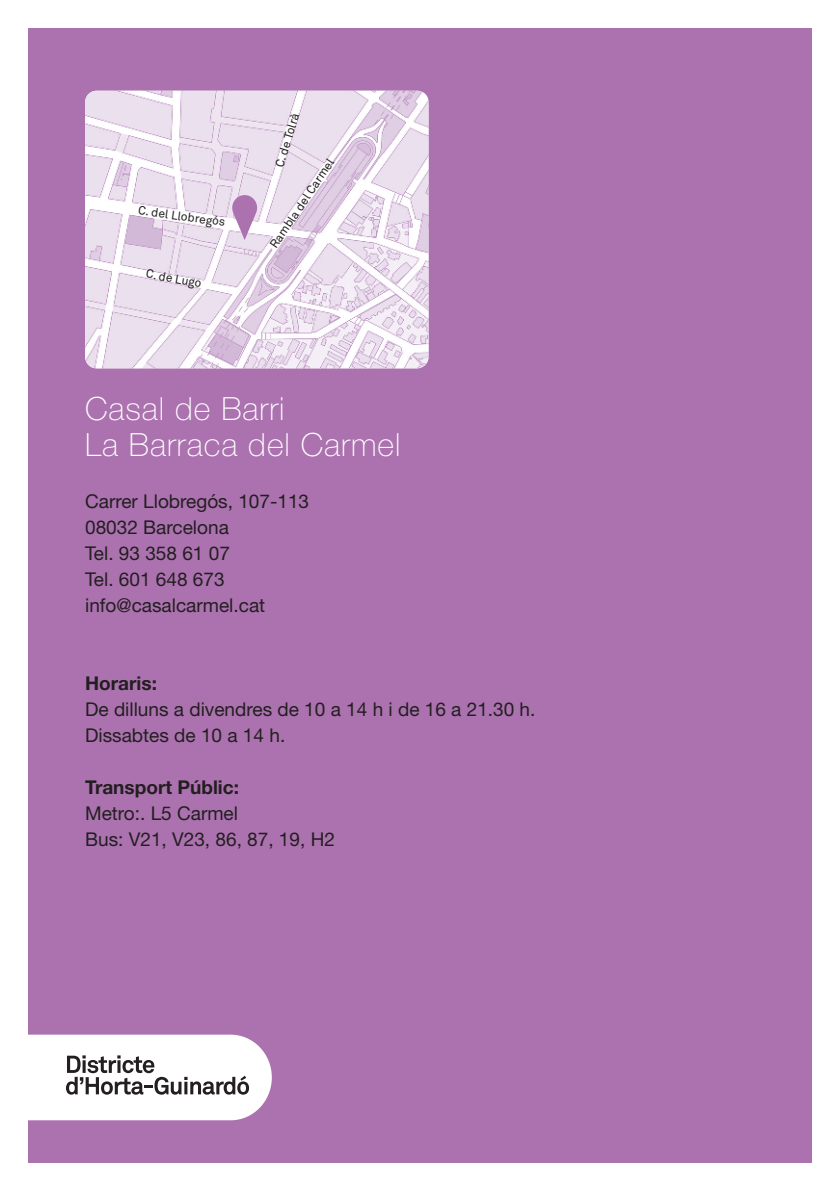
<style>
.page{position:relative;width:840px;height:1191px;background:#fff}
.page>*{position:absolute;margin:0;border:0;box-sizing:border-box;transform-origin:0 0}
.t1{font:100 32px/36px "Helvetica Neue";letter-spacing:.03em;color:#fff}
.t2{font:19px/26px "Helvetica Neue";color:#231f20}
.t3{font:700 19px "Helvetica Neue";color:#231f20}
.t4{font:12px "Akkurat";color:#231f20}
</style>
<div class="page">
<div style="left:28px;top:28px;width:783px;height:1134px;background:#ab72af"></div>
<svg style="left:28px;top:1034px;width:244px;height:86px;background:#e5e3e5"></svg>
<img style="left:85px;top:91px;width:343px;height:277px">
<svg style="left:232px;top:195px;width:25px;height:45px"></svg>
<p class="t4" style="left:139px;top:203px;width:89px;rotate:8deg">C. del Llobregós</p>
<p class="t4" style="left:147px;top:266px;width:58px;rotate:10deg">C. de Lugo</p>
<p class="t4" style="left:272px;top:165px;width:58px;rotate:-73deg">C. de Tolrà</p>
<p class="t4" style="left:266px;top:243px;width:106px;rotate:-56deg">Rambla del Carmel</p>
<h1 class="t1" style="left:85px;top:391px;width:317px">Casal de Barri<br>La Barraca del Carmel</h1>
<p class="t2" style="left:85px;top:488px;width:225px">Carrer Llobregós, 107-113<br>08032 Barcelona<br>Tel. 93 358 61 07<br>Tel. 601 648 673 info@casalcarmel.cat</p>
<p class="t3" style="left:85px;top:672px;width:73px">Horaris:</p>
<p class="t2" style="left:85px;top:696px;width:451px">De dilluns a divendres de 10 a 14 h i de 16 a 21.30 h.<br>Dissabtes de 10 a 14 h.</p>
<p class="t3" style="left:85px;top:776px;width:155px">Transport Públic:</p>
<p class="t2" style="left:85px;top:800px;width:251px">Metro:. L5 Carmel<br>Bus: V21, V23, 86, 87, 19, H2</p>
</div>
